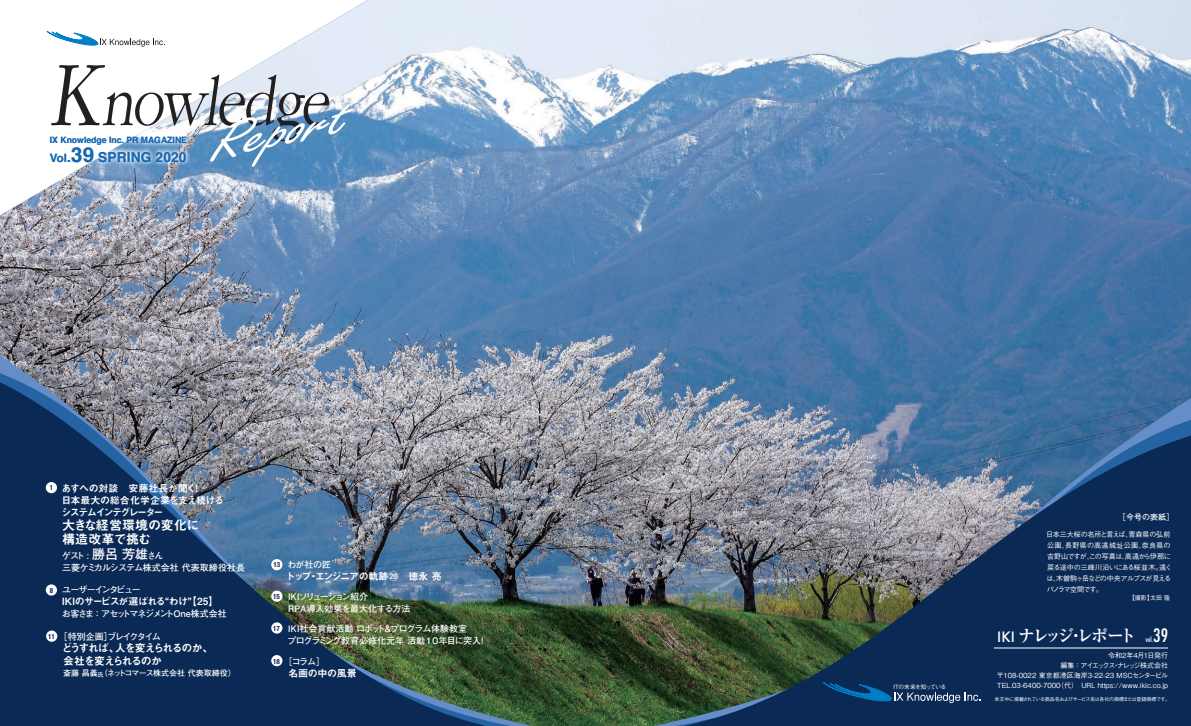
<style>
.page{position:relative;width:1191px;height:726px;background:#fff}
.page>*{position:absolute;margin:0;border:0;box-sizing:border-box;transform-origin:0 0}
.t1{font:300 71.7px "ITC Garamond Std";color:#231f20;scale:.79 1}
.t2{font:italic 50.5px "Freestyle Script Std";color:#fff;scale:1.57 1}
.t3{font:700 20.4px "Helvetica";color:#1768b4}
.t4{font:condensed 18px "Futura Std";color:#fff}
.t5{font:700 17px "Ryumin Pr 5";letter-spacing:-.185em;color:#fff}
.t6{font:500 14px "Futura";color:#fff}
.t7{font:700 13.7px "Helvetica";letter-spacing:.01em;color:#1768b4}
.t8{font:13.1px/14.2px "Midashi Go Pr 5 MB31";letter-spacing:-.03em;color:#fff}
.t9{font:700 13.1px "Futo Go B101 Pr 5";color:#fff}
.t10{font:700 11.5px "Helvetica";color:#1768b4}
.t11{font:11px/12.8px "Midashi Go Pr 5 MB31";letter-spacing:-.12em;color:#fff}
.t12{font:10px/12px "Midashi Go Pr 5 MB31";letter-spacing:-.09em;color:#fff}
.t13{font:10px "Midashi Go Pr 5 MB31";letter-spacing:-.055em;color:#fff}
.t14{font:10px "Midashi Go Pr 5 MB31";letter-spacing:-.03em;color:#fff}
.t15{font:700 9px/12px "Futo Go B101 Pr 5";letter-spacing:-.135em;color:#fff}
.t16{font:700 9px "Futo Go B101 Pr 5";letter-spacing:-.085em;color:#fff}
.t17{font:700 9px/12px "Futo Go B101 Pr 5";letter-spacing:-.015em;color:#fff}
.t18{font:700 9px "Futo Go B101 Pr 5";letter-spacing:-.055em;color:#fff}
.t19{font:700 9px "Futo Go B101 Pr 5";letter-spacing:-.155em;color:#fff}
.t20{font:700 9px "Futo Go B101 Pr 5";letter-spacing:-.15em;color:#fff}
.t21{font:700 9px "Futo Go B101 Pr 5";letter-spacing:-.065em;color:#fff}
.t22{font:700 8.7px "Helvetica";color:#1768b4}
.t23{font:700 8px "Futo Go B101 Pr 5";color:#fff}
.t24{font:500 7.1px/11px "Gothic BBB Pro";letter-spacing:-.035em;color:#fff}
.t25{font:500 7.1px/11px "Gothic BBB Pro";letter-spacing:-.07em;color:#fff}
.t26{font:700 condensed 7.1px "Helvetica Neue LT Std";color:#142352}
.t27{font:500 7.1px "Gothic BBB Pro";letter-spacing:.04em;color:#fff}
.t28{font:500 7.1px/11px "Gothic BBB Pro";letter-spacing:-.155em;color:#fff}
.t29{font:500 7px "Gothic BBB Pr 5";color:#fff}
.t30{font:500 7px/10px "Gothic BBB Pr 5";letter-spacing:-.05em;color:#fff;text-align:right}
.t31{font:condensed 7px "Futura Std";color:#fff}
.t32{font:500 6px "Gothic BBB Pr 5";color:#fff}
.t33{font:500 5.8px "Gothic BBB Pr 5";letter-spacing:-.105em;color:#fff}
.t34{font:500 5px "Gothic BBB Pr 5";letter-spacing:-.065em;color:#fff}
.s1{font-size:96.1px}
.s2{font-size:13.7px}
.s3{font-size:9px}
.s4{font-size:6px}
</style>
<div class="page">
<img style="left:0;top:0;width:1191px;height:726px">
<svg style="left:612px;top:393px;width:579px;height:333px;background:#577ca0"></svg>
<svg style="left:615px;top:417px;width:576px;height:309px;background:#6784a3"></svg>
<img style="left:617px;top:433px;width:574px;height:293px">
<img style="left:0;top:349px;width:569px;height:377px">
<img style="left:0;top:370px;width:566px;height:356px">
<img style="left:0;top:377px;width:564px;height:349px">
<svg style="left:820px;top:680px;width:160px;height:23px;background:#18406c"></svg>
<svg style="left:45px;top:29px;width:120px;height:18px"></svg>
<hr style="left:993px;top:648px;width:175px;height:1px;background:#fff">
<img style="left:43px;top:128px;width:153px;height:26px">
<img style="left:40px;top:137px;width:154px;height:41px">
<div style="left:46px;top:482px;width:11px;height:11px;background:#fff;border-radius:50%"></div>
<div style="left:46px;top:584px;width:11px;height:11px;background:#fff;border-radius:50%"></div>
<div style="left:46px;top:630px;width:11px;height:11px;background:#fff;border-radius:50%"></div>
<div style="left:271px;top:655px;width:11px;height:11px;background:#fff;border-radius:50%"></div>
<div style="left:271px;top:622px;width:11px;height:11px;background:#fff;border-radius:50%"></div>
<div style="left:271px;top:590px;width:11px;height:12px;background:#fff;border-radius:50%"></div>
<div style="left:271px;top:559px;width:11px;height:11px;background:#fff;border-radius:50%"></div>
<h1 class="t1" style="left:49px;top:64px;width:368px"><span class="s1">K</span>nowledge</h1>
<h2 class="t2" style="left:201px;top:117px;width:89px;rotate:-12deg">Report</h2>
<p class="t22" style="left:50px;top:133px;width:139px">IX Knowledge Inc. PR MAGAZINE</p>
<h3 class="t7" style="left:98px;top:146px;width:90px">SPRING 2020</h3>
<h3 class="t3" style="left:67px;top:138px;width:28px"><span class="s2">.</span>39</h3>
<h3 class="t10" style="left:50px;top:148px;width:19px">Vol</h3>
<p class="t26" style="left:50px;top:483px;width:5px">1</p>
<h3 class="t12" style="left:61px;top:481px;width:164px">あすへの対談　安藤社長が聞く<br>日本最大の総合化学企業を支え続けるシステムインテグレーター</h3>
<h3 class="t8" style="left:62px;top:517px;width:139px">大きな経営環境の変化に構造改革で挑む</h3>
<h3 class="t9" style="left:92px;top:543px;width:73px">勝呂芳雄<span class="s3">さん</span></h3>
<h3 class="t13" style="left:192px;top:480px;width:11px">!</h3>
<p class="t17" style="left:62px;top:549px;width:184px">ゲスト :<br>三菱ケミカルシステム株式会社代表取締役社長</p>
<p class="t26" style="left:273px;top:560px;width:8px">13</p>
<p class="t16" style="left:287px;top:557px;width:45px">わが社の匠</p>
<h3 class="t13" style="left:286px;top:568px;width:158px">トップエンジニアの軌跡⑳　徳永亮</h3>
<h3 class="t13" style="left:308px;top:568px;width:11px">・</h3>
<p class="t26" style="left:50px;top:586px;width:5px">8</p>
<p class="t20" style="left:62px;top:582px;width:80px">ユーザーインタビュー</p>
<h3 class="t13" style="left:62px;top:593px;width:158px">IKIのサービスが選ばれる“わけ】“ 25【</h3>
<p class="t15" style="left:62px;top:607px;width:166px">お客さま：アセットマネジメントOne株式会社</p>
<p class="t26" style="left:273px;top:592px;width:8px">15</p>
<p class="t15" style="left:288px;top:590px;width:124px">IＫＩソリューション紹介<br>RＰＡ導入効果を最大化する方法</p>
<p class="t26" style="left:48px;top:632px;width:8px">11</p>
<p class="t19" style="left:59px;top:629px;width:104px">［特別企画ブレイクタイム</p>
<p class="t16" style="left:104px;top:629px;width:10px">］</p>
<h3 class="t11" style="left:62px;top:641px;width:102px">どうすれば、<br>会社を変えられるのか</h3>
<p class="t23" style="left:100px;top:667px;width:138px">（ネットコマース株式会社代表取締役(</p>
<h3 class="t11" style="left:115px;top:641px;width:100px">人を変えられるのか、</h3>
<p class="t23" style="left:63px;top:667px;width:42px">斎藤昌義<span class="s4">氏</span></p>
<p class="t26" style="left:273px;top:624px;width:8px">17</p>
<p class="t26" style="left:273px;top:656px;width:8px">18</p>
<p class="t18" style="left:285px;top:621px;width:103px">ＩＫＩ社会貢献活動ロボット</p>
<p class="t21" style="left:390px;top:621px;width:78px">プログラム体験教室</p>
<p class="t16" style="left:383px;top:621px;width:11px">＆</p>
<p class="t16" style="left:287px;top:633px;width:195px">プログラミング教育必修化元年活動１０年目に突入</p>
<p class="t16" style="left:478px;top:634px;width:11px">!</p>
<p class="t16" style="left:283px;top:654px;width:43px">［コラム[</p>
<h3 class="t14" style="left:288px;top:665px;width:70px">名画の中の風景</h3>
<p class="t33" style="left:893px;top:682px;width:54px">ITの未来を知っている</p>
<p class="t23" style="left:1118px;top:511px;width:58px">［今号の表紙[</p>
<p class="t24" style="left:1046px;top:528px;width:126px">日本三大桜の名所と言えば青森県の弘前</p>
<p class="t24" style="left:1125px;top:528px;width:9px">、</p>
<p class="t24" style="left:1141px;top:539px;width:30px">奈良県の</p>
<p class="t27" style="left:1065px;top:540px;width:82px">長野県の高遠城址公園、</p>
<p class="t24" style="left:1047px;top:539px;width:125px">公園、<br>吉野山ですがこの写真は高遠から伊那に</p>
<p class="t24" style="left:1122px;top:550px;width:9px">、</p>
<p class="t24" style="left:1086px;top:550px;width:9px">、</p>
<p class="t25" style="left:1046px;top:561px;width:126px">戻る途中の三峰川沿いにある桜並木。<br>は木曽駒ヶ岳などの中央アルプスが見える</p>
<p class="t28" style="left:1046px;top:572px;width:58px;text-indent:6px">、<br>パノラマ空間です。</p>
<p class="t32" style="left:1150px;top:593px;width:22px">太田隆</p>
<p class="t24" style="left:1159px;top:561px;width:14px">遠く</p>
<p class="t32" style="left:1128px;top:593px;width:26px">【撮影】</p>
<h3 class="t5" style="left:1018px;top:622px;width:120px">ナレッジレポート</h3>
<h3 class="t6" style="left:997px;top:627px;width:19px">IKI</h3>
<h3 class="t5" style="left:1067px;top:622px;width:18px">・</h3>
<p class="t31" style="left:1145px;top:635px;width:9px">vol.</p>
<h3 class="t4" style="left:1153px;top:625px;width:16px">39</h3>
<p class="t30" style="left:1060px;top:649px;width:109px">令和2年月4 1日発行<br>編集：アイエックスナレッジ株式会社</p>
<p class="t29" style="left:1112px;top:660px;width:8px">・</p>
<p class="t29" style="left:997px;top:670px;width:173px">〒108-0022 東京都港区海岸3-22-23 MSCセンタービル</p>
<p class="t29" style="left:1057px;top:680px;width:113px">（代）　URL https://www.ikic.co j p.</p>
<p class="t29" style="left:997px;top:680px;width:65px">TEL.03-6400-7000</p>
<p class="t34" style="left:994px;top:695px;width:177px">本文中に掲載されている商品名およびサービス名は各社の商標または登録商標です。</p>
</div>
